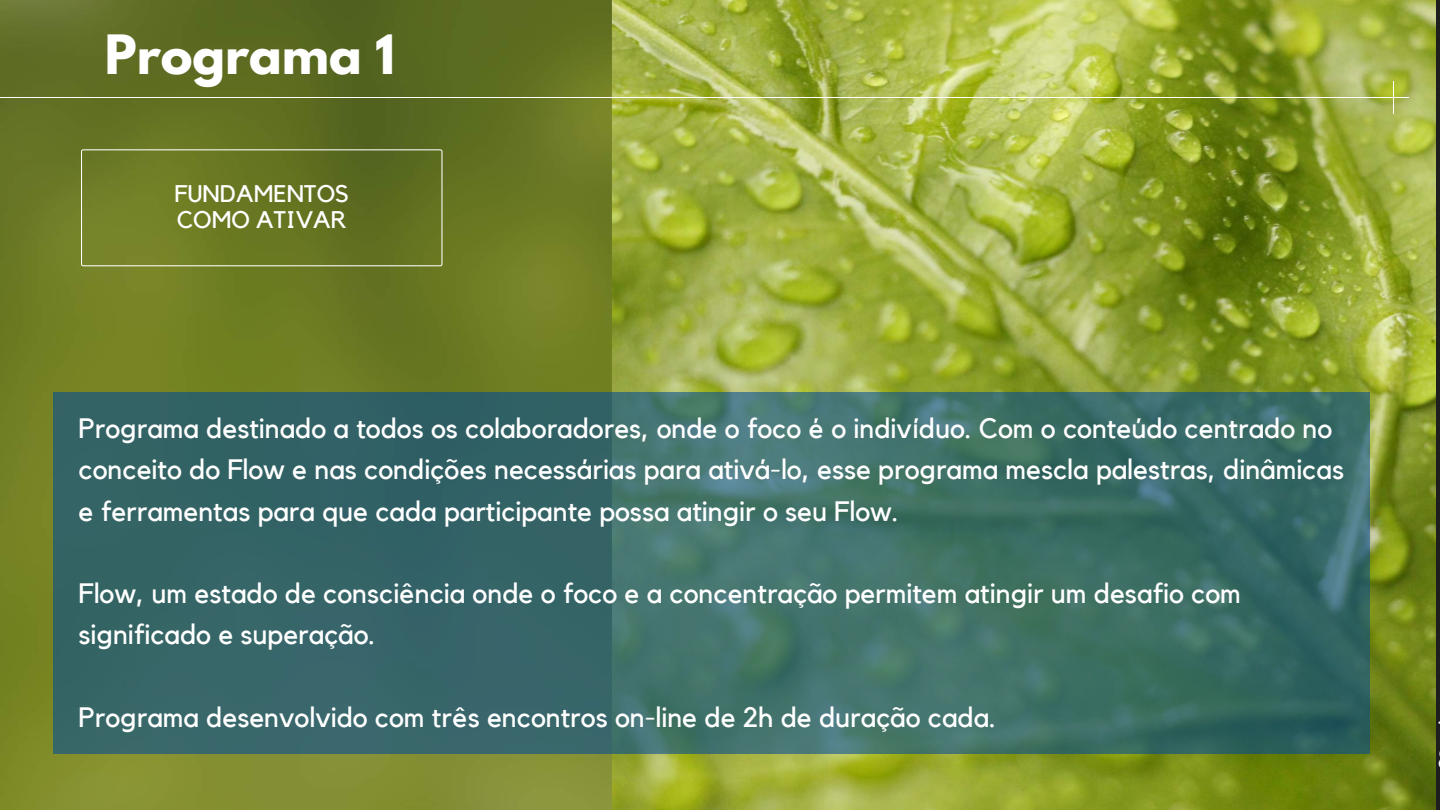
<style>
.page{position:relative;width:1440px;height:810px;background:#fff}
.page>*{position:absolute;margin:0;border:0;box-sizing:border-box;transform-origin:0 0}
.t1{font:700 48px "League Spartan";color:#fff}
.t2{font:28px/41.2px "Kollektif";color:#fff}
.t3{font:24px/26.3px "Kollektif";color:#fff}
</style>
<div class="page">
<img style="left:612px;top:0;width:824px;height:810px">
<img style="left:0;top:0;width:612px;height:810px">
<svg style="left:81px;top:149px;width:361px;height:117px;background:#6a7826"></svg>
<svg style="left:53px;top:392px;width:1317px;height:361px;background:#3a6a68"></svg>
<hr style="left:1436px;top:0;width:4px;height:810px;background:#1e1e1e">
<hr style="left:1393px;top:81px;width:1px;height:32px;background:#fff">
<hr style="left:0;top:97px;width:1409px;height:1px;background:#fff">
<h1 class="t1" style="left:105px;top:31px;width:291px">Programa 1</h1>
<p class="t3" style="left:174px;top:182px;width:176px">FUNDAMENTOS<br>COMO ATIVAR</p>
<p class="t2" style="left:79px;top:409px;width:1267px">Programa destinado a todos os colaboradores, onde o foco é o indivíduo. Com o conteúdo centrado no conceito do Flow e nas condições necessárias para ativá-lo, esse programa mescla palestras, dinâmicas e ferramentas para que cada participante possa atingir o seu Flow.</p>
<p class="t2" style="left:79px;top:574px;width:1164px">Flow, um estado de consciência onde o foco e a concentração permitem atingir um desafio com significado e superação.</p>
<p class="t2" style="left:79px;top:698px;width:919px">Programa desenvolvido com três encontros on-line de 2h de duração cada.</p>
</div>
